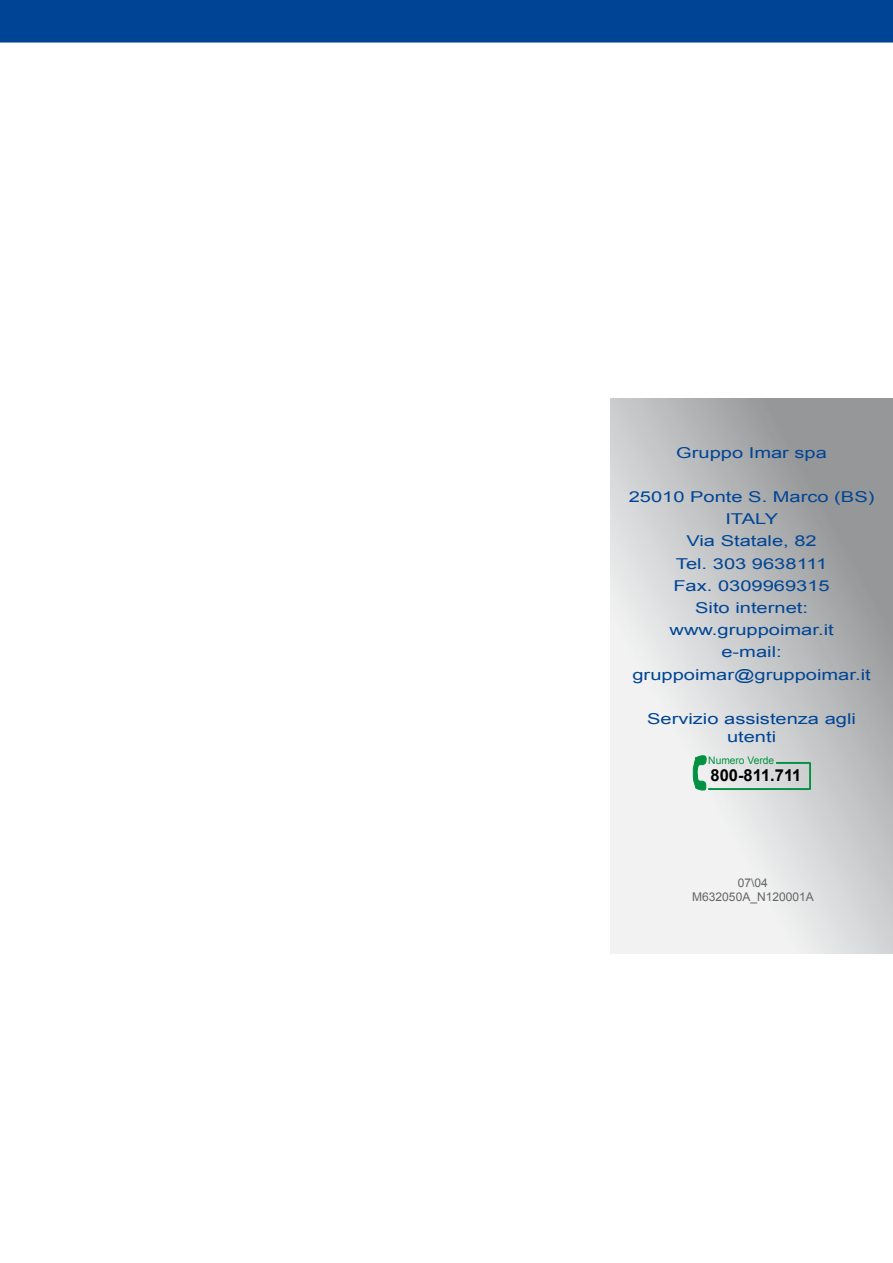
<style>
.page{position:relative;width:893px;height:1263px;background:#fff}
.page>*{position:absolute;margin:0;border:0;box-sizing:border-box;transform-origin:0 0}
.t1{font:700 16.5px "Arial";color:#000}
.t2{font:15px/22.2px "Arial";color:#004595;text-align:center;scale:1.34 1}
.t3{font:12px/14.4px "Arial";color:#646567;text-align:center}
.t4{font:10.35px "Arial";color:#009240}
</style>
<div class="page">
<svg style="left:610px;top:399px;width:283px;height:555px"></svg>
<div style="left:1px;top:1px;width:891px;height:41px;background:#004595"></div>
<div style="left:0;top:0;width:893px;height:43px;border:2px solid #004595"></div>
<svg style="left:693px;top:755px;width:14px;height:35px"></svg>
<hr style="left:708px;top:788px;width:102px;height:2px;background:#009240">
<hr style="left:809px;top:763px;width:2px;height:26px;background:#009240">
<hr style="left:776px;top:762px;width:34px;height:2px;background:#009240">
<p class="t2" style="left:676px;top:441px;width:114px">Gruppo Imar spa</p>
<p class="t2" style="left:629px;top:486px;width:185px">25010 Ponte S. Marco (BS)<br>ITALY<br>Via Statale, 82<br>Tel. 303 9638111<br>Fax. 0309969315<br>Sito internet: www.gruppoimar.it<br>e-mail: gruppoimar@gruppoimar.it</p>
<p class="t2" style="left:647px;top:710px;width:157px;line-height:18px">Servizio assistenza agli utenti</p>
<p class="t1" style="left:711px;top:764px;width:92px">800-811.711</p>
<p class="t4" style="left:708px;top:754px;width:68px">Numero Verde</p>
<p class="t3" style="left:692px;top:876px;width:123px">07\04<br>M632050A_N120001A</p>
</div>
